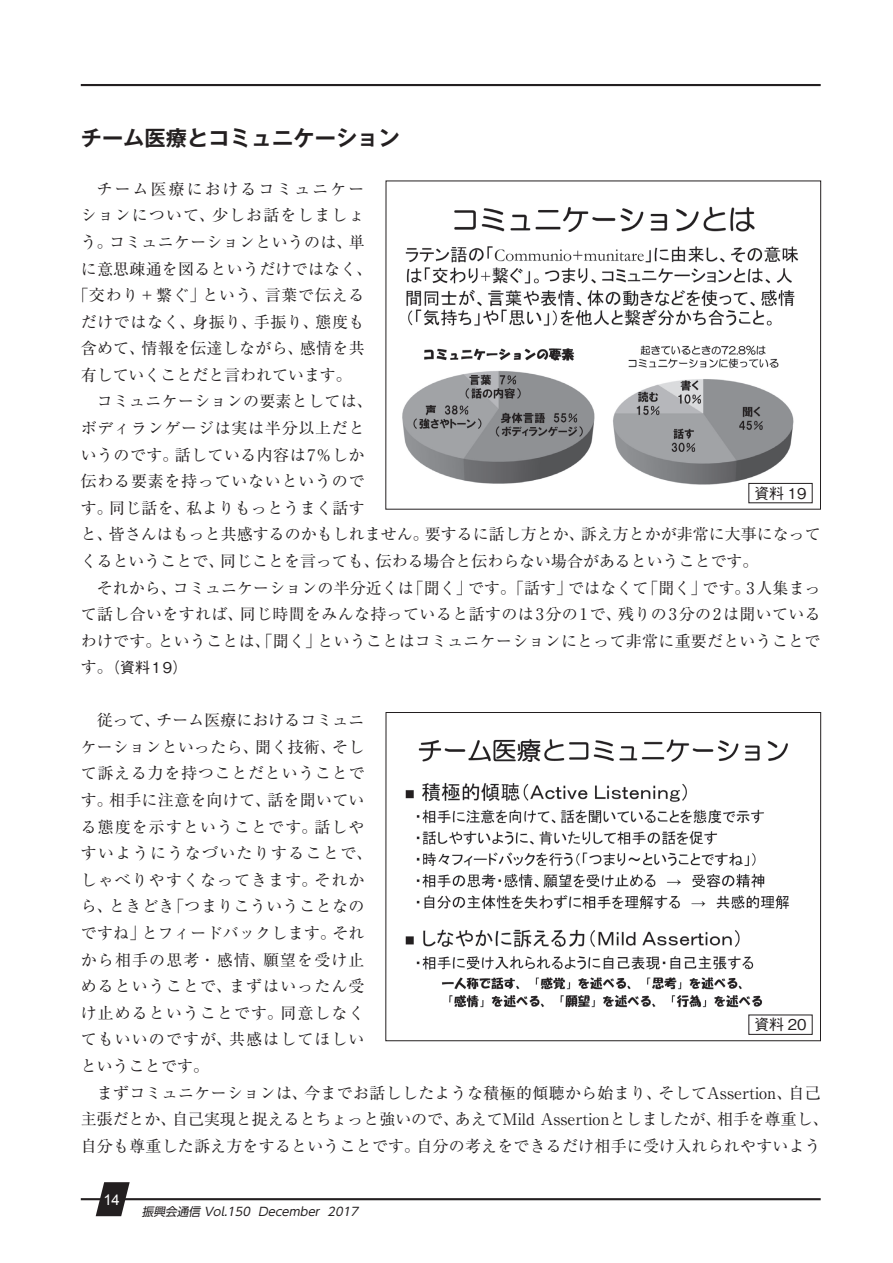
<style>
.page{position:relative;width:893px;height:1263px;background:#fff}
.page>*{position:absolute;margin:0;border:0;box-sizing:border-box;transform-origin:0 0}
.t1{font:700 21.3px "Gothic MB101 Pro De";color:#231f20}
.t2{font:15.9px/26.5px "Ryumin Pro";letter-spacing:.02em;color:#231f20;text-align:center}
.t3{font:15.9px/26.5px "Ryumin Pro";letter-spacing:.07em;color:#231f20}
.t4{font:15.9px "Ryumin Pro";color:#231f20}
.t5{font:15.9px "Ryumin Pro";letter-spacing:.05em;color:#231f20}
.t6{font:15.9px "Ryumin Pro";letter-spacing:.04em;color:#231f20}
.t7{font:15.9px "Ryumin Pro";letter-spacing:.13em;color:#231f20}
.t8{font:500 14.85px "Gothic BBB Pro";color:#231f20}
.t9{font:14.85px "Arial";color:#fff}
.t10{font:italic 11.7px "UD Shin Go Pro";color:#231f20}
.s1{font-family:"Ryumin Pro";font-weight:400;font-size:15.9px}
</style>
<div class="page">
<hr style="left:81px;top:84px;width:740px;height:2px;background:#231f20">
<hr style="left:81px;top:1198px;width:740px;height:2px;background:#231f20">
<svg style="left:96px;top:1182px;width:34px;height:34px"></svg>
<img style="left:402px;top:206px;width:411px;height:298px">
<div style="left:749px;top:483px;width:63px;height:20px;background:#fff"></div>
<div style="left:749px;top:483px;width:63px;height:20px;border:1px solid #231f20"></div>
<img style="left:405px;top:738px;width:408px;height:297px">
<div style="left:386px;top:712px;width:435px;height:329px;border:1px solid #231f20"></div>
<div style="left:749px;top:1015px;width:63px;height:19px;background:#fff"></div>
<h1 class="t1" style="left:81px;top:120px;width:320px">チーム医療とコミュニケーション</h1>
<p class="t7" style="left:97px;top:176px;width:269px">チーム医療におけるコミュニケー</p>
<p class="t3" style="left:81px;top:201px;width:285px">ションについて、少しお話をしましょ</p>
<p class="t2" style="left:81px;top:228px;width:285px">う。コミュニケーションというのは、単</p>
<p class="t2" style="left:81px;top:254px;width:293px">に意思疎通を図るというだけではなく、</p>
<p class="t5" style="left:73px;top:283px;width:293px">「交わり＋繋ぐ」という、言葉で伝える</p>
<p class="t6" style="left:81px;top:309px;width:285px">だけではなく、身振り、手振り、態度も</p>
<p class="t2" style="left:81px;top:334px;width:285px">含めて、情報を伝達しながら、感情を共</p>
<p class="t4" style="left:81px;top:362px;width:273px">有していくことだと言われています。</p>
<p class="t2" style="left:97px;top:387px;width:277px">コミュニケーションの要素としては、</p>
<p class="t5" style="left:81px;top:416px;width:285px">ボディランゲージは実は半分以上だと</p>
<p class="t2" style="left:81px;top:440px;width:285px">いうのです。話している内容は7％しか</p>
<p class="t5" style="left:81px;top:469px;width:285px">伝わる要素を持っていないというので</p>
<p class="t2" style="left:81px;top:493px;width:285px">す。同じ話を、私よりもっとうまく話す</p>
<p class="t2" style="left:81px;top:520px;width:741px">と、皆さんはもっと共感するのかもしれません。要するに話し方とか、訴え方とかが非常に大事になって</p>
<p class="t4" style="left:81px;top:548px;width:679px">くるということで、同じことを言っても、伝わる場合と伝わらない場合があるということです。</p>
<p class="t2" style="left:97px;top:573px;width:725px">それから、コミュニケーションの半分近くは「聞く」です。「話す」ではなくて「聞く」です。3人集まっ</p>
<p class="t2" style="left:81px;top:600px;width:741px">て話し合いをすれば、同じ時間をみんな持っていると話すのは3分の1で、残りの3分の2は聞いている</p>
<p class="t2" style="left:81px;top:626px;width:741px">わけです。ということは、「聞く」ということはコミュニケーションにとって非常に重要だということで</p>
<p class="t8" style="left:81px;top:655px;width:108px"><span class="s1">す。</span>（資料19）</p>
<p class="t3" style="left:81px;top:706px;width:293px;text-indent:16px">従って、チーム医療におけるコミュニケーションといったら、聞く技術、そして訴える力を持つことだということです。相手に注意を向けて、話を聞いている態度を示すということです。話しやすいようにうなづいたりすることで、しゃべりやすくなってきます。それから、ときどき「つまりこういうことなのですね」とフィードバックします。それから相手の思考・感情、願望を受け止めるということで、まずはいったん受け止めるということです。同意しなくてもいいのですが、共感はしてほしいということです。</p>
<p class="t2" style="left:81px;top:1078px;width:749px">まずコミュニケーションは、今までお話ししたような積極的傾聴から始まり、そしてAssertion、自己<br>主張だとか、自己実現と捉えるとちょっと強いので、あえてMild Assertionとしましたが、相手を尊重し、自分も尊重した訴え方をするということです。自分の考えをできるだけ相手に受け入れられやすいよう</p>
<p class="t8" style="left:754px;top:481px;width:54px">資料 19</p>
<p class="t8" style="left:754px;top:1013px;width:54px">資料 20</p>
<p class="t9" style="left:103px;top:1189px;width:18px">14</p>
<p class="t10" style="left:142px;top:1202px;width:221px">振興会通信 Vol.150 December 2017</p>
</div>
